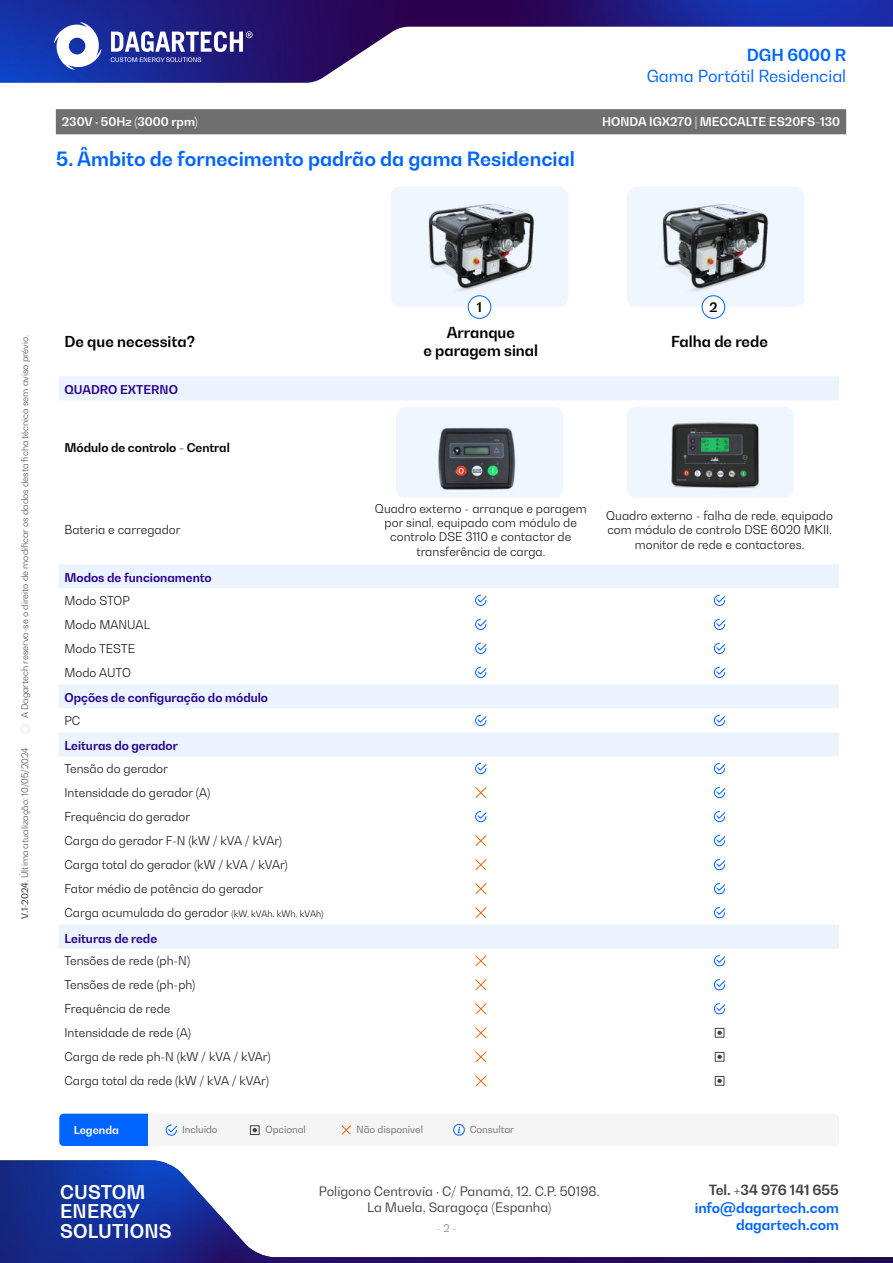
<style>
.page{position:relative;width:893px;height:1263px;background:#fff}
.page>*{position:absolute;margin:0;border:0;box-sizing:border-box;transform-origin:0 0}
.t1{font:700 19.5px "Bw Gradual";color:#0064ff}
.t2{font:700 18.75px/19.4px "Bw Gradual";letter-spacing:.01em;color:#fff}
.t3{font:16.5px "Bw Gradual";color:#0064ff}
.t4{font:700 16.5px "Bw Gradual";color:#0064ff}
.t5{font:700 15px/18px "Bw Gradual";color:#000;text-align:center}
.t6{font:700 13.95px "Bw Gradual";color:#0064ff}
.t7{font:700 13.95px "Bw Gradual";color:#424242}
.t8{font:700 13.05px "Bw Gradual";color:#000}
.t9{font:12.9px/16.2px "Bw Gradual";color:#424242;text-align:center}
.t10{font:300 12px/24px "Bw Gradual";color:#000}
.t11{font:700 12px "Bw Gradual";color:#270089}
.t12{font:700 12px "Bw Gradual";color:#fff}
.t13{font:700 12px "Bw Gradual";color:#000}
.t14{font:700 10.95px "Bw Gradual";color:#fff}
.t15{font:10.5px "Bw Gradual";color:#949091}
.t16{font:9.75px "Bw Gradual";color:#706f6f}
.t17{font:300 9px "Bw Gradual";color:#424242}
.s1{font-weight:500}
.s2{font-size:9px}
</style>
<div class="page">
<img style="left:0;top:0;width:893px;height:83px">
<svg style="left:111px;top:31px;width:142px;height:31px"></svg>
<svg style="left:54px;top:22px;width:47px;height:48px"></svg>
<img style="left:0;top:1160px;width:893px;height:103px">
<svg style="left:59px;top:376px;width:780px;height:573px"></svg>
<svg style="left:475px;top:594px;width:12px;height:12px"></svg>
<svg style="left:714px;top:594px;width:12px;height:12px"></svg>
<svg style="left:475px;top:618px;width:12px;height:12px"></svg>
<svg style="left:714px;top:618px;width:12px;height:12px"></svg>
<svg style="left:475px;top:642px;width:12px;height:12px"></svg>
<svg style="left:714px;top:642px;width:12px;height:12px"></svg>
<svg style="left:475px;top:666px;width:12px;height:12px"></svg>
<svg style="left:714px;top:666px;width:12px;height:12px"></svg>
<svg style="left:475px;top:714px;width:12px;height:12px"></svg>
<svg style="left:714px;top:714px;width:12px;height:12px"></svg>
<svg style="left:475px;top:763px;width:12px;height:11px"></svg>
<svg style="left:714px;top:763px;width:12px;height:11px"></svg>
<svg style="left:474px;top:786px;width:13px;height:13px"></svg>
<svg style="left:714px;top:787px;width:12px;height:11px"></svg>
<svg style="left:475px;top:811px;width:12px;height:11px"></svg>
<svg style="left:714px;top:811px;width:12px;height:11px"></svg>
<svg style="left:474px;top:834px;width:13px;height:13px"></svg>
<svg style="left:714px;top:835px;width:12px;height:11px"></svg>
<svg style="left:474px;top:858px;width:13px;height:13px"></svg>
<svg style="left:714px;top:859px;width:12px;height:11px"></svg>
<svg style="left:474px;top:882px;width:13px;height:13px"></svg>
<svg style="left:714px;top:883px;width:12px;height:11px"></svg>
<svg style="left:474px;top:906px;width:13px;height:13px"></svg>
<svg style="left:714px;top:907px;width:12px;height:11px"></svg>
<svg style="left:475px;top:955px;width:12px;height:12px"></svg>
<svg style="left:714px;top:955px;width:12px;height:11px"></svg>
<svg style="left:475px;top:979px;width:12px;height:12px"></svg>
<svg style="left:714px;top:979px;width:12px;height:11px"></svg>
<svg style="left:475px;top:1003px;width:12px;height:12px"></svg>
<svg style="left:714px;top:1003px;width:12px;height:12px"></svg>
<svg style="left:475px;top:1027px;width:12px;height:12px"></svg>
<div style="left:715px;top:1028px;width:9px;height:10px;border:1px solid #424242"></div>
<svg style="left:717px;top:1031px;width:5px;height:4px"></svg>
<svg style="left:475px;top:1051px;width:12px;height:12px"></svg>
<div style="left:715px;top:1052px;width:9px;height:10px;border:1px solid #424242"></div>
<svg style="left:717px;top:1055px;width:5px;height:4px"></svg>
<svg style="left:475px;top:1075px;width:12px;height:12px"></svg>
<div style="left:715px;top:1076px;width:9px;height:10px;border:1px solid #424242"></div>
<svg style="left:717px;top:1079px;width:5px;height:4px"></svg>
<div style="left:59px;top:1114px;width:780px;height:32px;background:#f6f5f5;border-radius:4px"></div>
<div style="left:59px;top:1114px;width:89px;height:31px;background:#0064ff"></div>
<svg style="left:165px;top:1124px;width:12px;height:12px"></svg>
<div style="left:250px;top:1125px;width:10px;height:10px;border:1px solid #424242"></div>
<svg style="left:253px;top:1128px;width:4px;height:4px"></svg>
<div style="left:453px;top:1124px;width:12px;height:11px;border:1px solid #0064ff;border-radius:50%"></div>
<svg style="left:458px;top:1127px;width:2px;height:6px"></svg>
<svg style="left:341px;top:1125px;width:10px;height:10px"></svg>
<div style="left:396px;top:407px;width:167px;height:91px;background:#f0f6ff;border-radius:9px"></div>
<div style="left:627px;top:407px;width:167px;height:91px;background:#f0f6ff;border-radius:9px"></div>
<img style="left:438px;top:427px;width:78px;height:63px">
<img style="left:671px;top:422px;width:88px;height:66px">
<div style="left:391px;top:187px;width:177px;height:120px;background:#f0f6ff;border-radius:10px"></div>
<div style="left:627px;top:187px;width:177px;height:120px;background:#f0f6ff;border-radius:10px"></div>
<img style="left:428px;top:204px;width:107px;height:92px">
<img style="left:662px;top:204px;width:107px;height:92px">
<div style="left:468px;top:296px;width:23px;height:22px;background:#fff;border-radius:50%"></div>
<div style="left:468px;top:295px;width:23px;height:24px;border:1px solid #0064ff;border-radius:50%"></div>
<div style="left:702px;top:296px;width:23px;height:22px;background:#fff;border-radius:50%"></div>
<div style="left:702px;top:295px;width:23px;height:24px;border:1px solid #0064ff;border-radius:50%"></div>
<div style="left:56px;top:109px;width:790px;height:25px;background:#706f6f"></div>
<h3 class="t4" style="left:747px;top:44px;width:101px">DGH 6000 R</h3>
<h3 class="t3" style="left:647px;top:65px;width:201px">Gama Portátil Residencial</h3>
<p class="t12" style="left:62px;top:114px;width:138px">230V · 50Hz (3000 rpm)</p>
<p class="t12" style="left:602px;top:114px;width:240px">HONDA IGX270 | MECCALTE ES20FS-130</p>
<h1 class="t1" style="left:56px;top:146px;width:520px">5. Âmbito de fornecimento padrão da gama Residencial</h1>
<p class="t17" style="left:19px;top:718px;width:384px;rotate:-90deg">A Dagartech reserva-se o direito de modificar os dados desta ficha técnica sem aviso prévio.</p>
<p class="t17" style="left:19px;top:918px;width:173px;rotate:-90deg"><span class="s1">V.1-2024</span>. Última atualização: 10/05/2024</p>
<p class="t8" style="left:477px;top:299px;width:7px">1</p>
<p class="t8" style="left:709px;top:299px;width:10px">2</p>
<p class="t5" style="left:64px;top:332px;width:132px">De que necessita?</p>
<p class="t5" style="left:423px;top:323px;width:116px">Arranque<br>e paragem sinal</p>
<p class="t5" style="left:671px;top:332px;width:98px">Falha de rede</p>
<p class="t11" style="left:64px;top:382px;width:115px">QUADRO EXTERNO</p>
<p class="t13" style="left:64px;top:440px;width:167px">Módulo de controlo - Central</p>
<p class="t10" style="left:64px;top:518px;width:118px">Bateria e carregador</p>
<p class="t10" style="left:375px;top:501px;width:213px;line-height:14.4px;text-align:center">Quadro externo - arranque e paragem por sinal, equipado com módulo de controlo DSE 3110 e contactor de transferência de carga.</p>
<p class="t10" style="left:606px;top:508px;width:228px;line-height:14.4px;text-align:center">Quadro externo - falha de rede, equipado com módulo de controlo DSE 6020 MKII, monitor de rede e contactores.</p>
<p class="t11" style="left:65px;top:570px;width:149px">Modos de funcionamento</p>
<p class="t10" style="left:64px;top:588px;width:87px">Modo STOP<br>Modo MANUAL<br>Modo TESTE<br>Modo AUTO</p>
<p class="t11" style="left:64px;top:690px;width:205px">Opções de configuração do módulo</p>
<p class="t10" style="left:64px;top:708px;width:17px">PC</p>
<p class="t11" style="left:64px;top:738px;width:115px">Leituras do gerador</p>
<p class="t10" style="left:64px;top:756px;width:260px">Tensão do gerador<br>Intensidade do gerador (A)<br>Frequência do gerador<br>Carga do gerador F-N (kW / kVA / kVAr)<br>Carga total do gerador (kW / kVA / kVAr)<br>Fator médio de potência do gerador<br>Carga acumulada do gerador <span class="s2">(kW, kVAh, kWh, kVAh)</span></p>
<p class="t11" style="left:64px;top:930px;width:94px">Leituras de rede</p>
<p class="t10" style="left:64px;top:949px;width:208px">Tensões de rede (ph-N)<br>Tensões de rede (ph-ph)<br>Frequência de rede<br>Intensidade de rede (A)<br>Carga de rede ph-N (kW / kVA / kVAr)<br>Carga total da rede (kW / kVA / kVAr)</p>
<p class="t14" style="left:74px;top:1123px;width:47px">Legenda</p>
<p class="t16" style="left:182px;top:1123px;width:37px">Incluído</p>
<p class="t16" style="left:265px;top:1123px;width:42px">Opcional</p>
<p class="t16" style="left:357px;top:1123px;width:68px">Não disponível</p>
<p class="t16" style="left:470px;top:1123px;width:46px">Consultar</p>
<h2 class="t2" style="left:60px;top:1182px;width:113px">CUSTOM<br>ENERGY<br>SOLUTIONS</h2>
<p class="t9" style="left:319px;top:1182px;width:282px">Polígono Centrovía · C/ Panamá, 12. C.P. 50198.<br>La Muela, Saragoça (Espanha)</p>
<p class="t15" style="left:437px;top:1221px;width:21px">- 2 -</p>
<p class="t7" style="left:709px;top:1180px;width:132px">Tel. +34 976 141 655</p>
<p class="t6" style="left:695px;top:1199px;width:146px">info@dagartech.com</p>
<p class="t6" style="left:736px;top:1215px;width:104px">dagartech.com</p>
</div>
